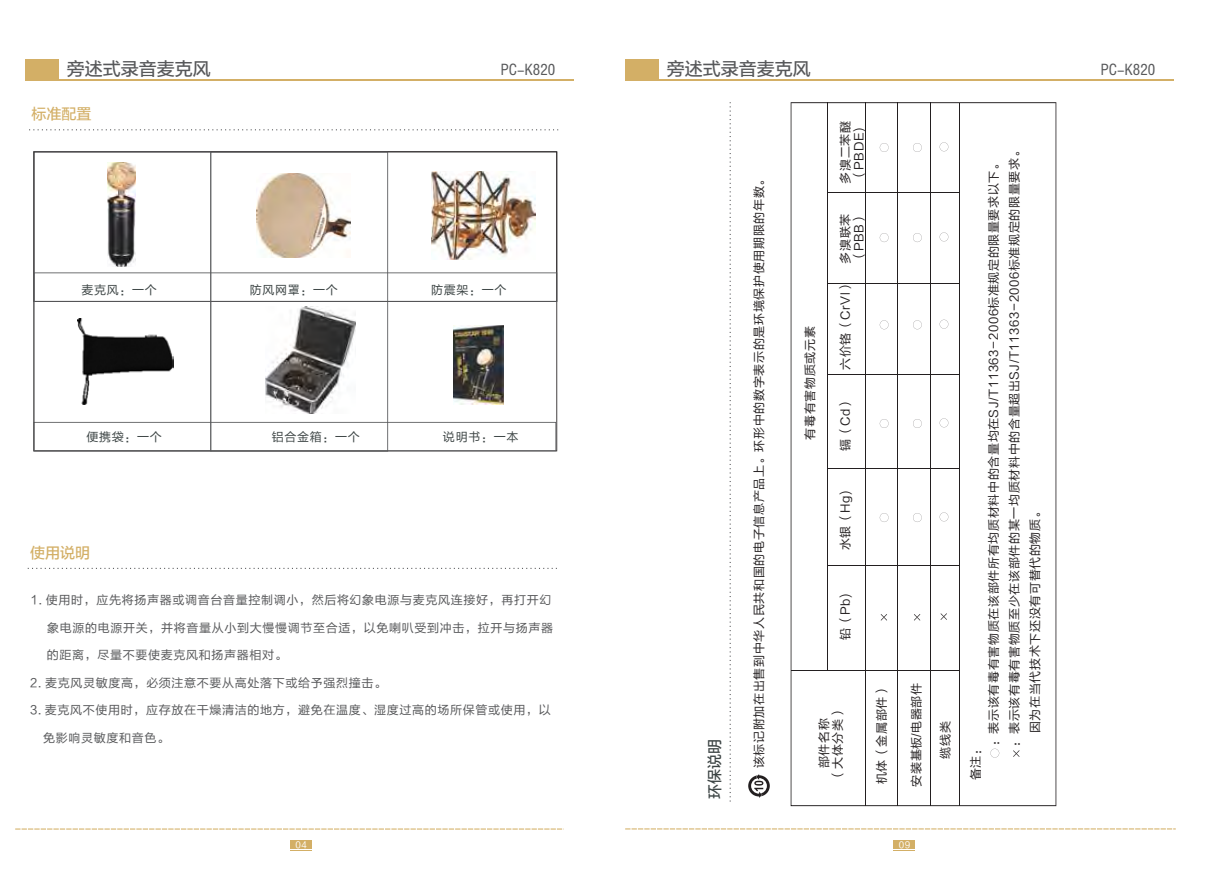
<style>
.page{position:relative;width:1208px;height:893px;background:#fff}
.page>*{position:absolute;margin:0;border:0;box-sizing:border-box;transform-origin:0 0}
.t1{font:18px "FZLTZHUNHK GBK1 0";color:#57585a}
.t2{font:15px "FZPHFW GB1 0";color:#57585a}
.t3{font:15px "FZLTZHUNHK GBK1 0";color:#d3af66}
.t4{font:15px "FZLTZHUNHK GBK1 0";color:#3c4444}
.t5{font:12px/13.8px "FZLTHK GBK1 0";letter-spacing:.055em;color:#231f20;text-align:center}
.t6{font:12px "FZLTHK GBK1 0";letter-spacing:.055em;color:#57585a}
.t7{font:12px "FZLTHK GBK1 0";letter-spacing:.055em;color:#3c4444}
.t8{font:9px "FZLTZHUNHK GBK1 0";color:#fff}
</style>
<div class="page">
<svg style="left:29px;top:129px;width:529px;height:1px"></svg>
<svg style="left:211px;top:151px;width:346px;height:121px"></svg>
<svg style="left:33px;top:151px;width:178px;height:271px"></svg>
<svg style="left:210px;top:152px;width:178px;height:300px"></svg>
<img style="left:78px;top:319px;width:95px;height:86px">
<svg style="left:33px;top:272px;width:524px;height:30px"></svg>
<svg style="left:33px;top:422px;width:523px;height:29px"></svg>
<svg style="left:28px;top:568px;width:529px;height:1px"></svg>
<div style="left:893px;top:839px;width:21px;height:11px;background:#d3af66"></div>
<svg style="left:893px;top:850px;width:22px;height:1px"></svg>
<svg style="left:893px;top:839px;width:21px;height:1px"></svg>
<div style="left:290px;top:839px;width:21px;height:11px;background:#d3af66"></div>
<svg style="left:290px;top:850px;width:22px;height:1px"></svg>
<svg style="left:290px;top:839px;width:21px;height:1px"></svg>
<img style="left:107px;top:162px;width:29px;height:105px">
<img style="left:256px;top:173px;width:94px;height:85px">
<img style="left:431px;top:171px;width:104px;height:89px">
<hr style="left:25px;top:80px;width:548px;height:1px;background:#d3af66">
<div style="left:25px;top:59px;width:34px;height:22px;background:#d3af66"></div>
<svg style="left:15px;top:828px;width:548px;height:2px"></svg>
<svg style="left:625px;top:828px;width:550px;height:1px"></svg>
<img style="left:453px;top:325px;width:50px;height:79px">
<img style="left:265px;top:307px;width:91px;height:107px">
<hr style="left:625px;top:80px;width:548px;height:1px;background:#d3af66">
<div style="left:625px;top:59px;width:33px;height:22px;background:#d3af66"></div>
<svg style="left:790px;top:102px;width:266px;height:704px"></svg>
<hr style="left:791px;top:670px;width:168px;height:1px;background:#231f20">
<hr style="left:827px;top:103px;width:1px;height:567px;background:#231f20">
<hr style="left:827px;top:565px;width:132px;height:1px;background:#231f20">
<hr style="left:827px;top:468px;width:132px;height:1px;background:#231f20">
<hr style="left:827px;top:374px;width:132px;height:1px;background:#231f20">
<hr style="left:827px;top:283px;width:132px;height:1px;background:#231f20">
<hr style="left:827px;top:192px;width:132px;height:1px;background:#231f20">
<hr style="left:865px;top:103px;width:1px;height:703px;background:#231f20">
<hr style="left:897px;top:103px;width:1px;height:703px;background:#231f20">
<hr style="left:930px;top:103px;width:1px;height:703px;background:#231f20">
<svg style="left:880px;top:614px;width:7px;height:6px"></svg>
<svg style="left:880px;top:513px;width:8px;height:9px"></svg>
<svg style="left:880px;top:419px;width:8px;height:9px"></svg>
<svg style="left:880px;top:320px;width:8px;height:9px"></svg>
<svg style="left:880px;top:233px;width:8px;height:9px"></svg>
<svg style="left:880px;top:143px;width:8px;height:9px"></svg>
<hr style="left:959px;top:103px;width:1px;height:702px;background:#231f20">
<svg style="left:748px;top:774px;width:22px;height:24px"></svg>
<svg style="left:729px;top:102px;width:1px;height:699px"></svg>
<svg style="left:914px;top:614px;width:6px;height:6px"></svg>
<svg style="left:913px;top:513px;width:8px;height:9px"></svg>
<svg style="left:913px;top:419px;width:8px;height:9px"></svg>
<svg style="left:913px;top:320px;width:8px;height:9px"></svg>
<svg style="left:913px;top:233px;width:8px;height:9px"></svg>
<svg style="left:913px;top:143px;width:8px;height:9px"></svg>
<svg style="left:940px;top:613px;width:7px;height:7px"></svg>
<svg style="left:939px;top:512px;width:9px;height:9px"></svg>
<svg style="left:939px;top:418px;width:9px;height:9px"></svg>
<svg style="left:939px;top:320px;width:9px;height:9px"></svg>
<svg style="left:939px;top:232px;width:9px;height:9px"></svg>
<svg style="left:939px;top:142px;width:9px;height:9px"></svg>
<svg style="left:990px;top:749px;width:9px;height:9px"></svg>
<svg style="left:1013px;top:750px;width:6px;height:7px"></svg>
<h1 class="t1" style="left:67px;top:59px;width:146px">旁述式录音麦克风</h1>
<p class="t2" style="left:500px;top:61px;width:56px">PC-K820</p>
<h1 class="t1" style="left:667px;top:59px;width:145px">旁述式录音麦克风</h1>
<p class="t2" style="left:1100px;top:61px;width:56px">PC-K820</p>
<p class="t3" style="left:32px;top:106px;width:61px">标准配置</p>
<p class="t7" style="left:81px;top:283px;width:77px">麦克风：一个</p>
<p class="t7" style="left:250px;top:283px;width:90px">防风网罩：一个</p>
<p class="t7" style="left:431px;top:283px;width:77px">防震架：一个</p>
<p class="t7" style="left:87px;top:430px;width:77px">便携袋：一个</p>
<p class="t7" style="left:272px;top:430px;width:90px">铝合金箱：一个</p>
<p class="t7" style="left:443px;top:430px;width:77px">说明书：一本</p>
<p class="t3" style="left:30px;top:544px;width:61px">使用说明</p>
<p class="t6" style="left:31px;top:593px;width:522px">1. 使用时，应先将扬声器或调音台音量控制调小，然后将幻象电源与麦克风连接好，再打开幻</p>
<p class="t6" style="left:47px;top:621px;width:507px">象电源的电源开关，并将音量从小到大慢慢调节至合适，以免喇叭受到冲击，拉开与扬声器</p>
<p class="t6" style="left:47px;top:648px;width:241px">的距离，尽量不要使麦克风和扬声器相对。</p>
<p class="t6" style="left:30px;top:676px;width:358px">2. 麦克风灵敏度高，必须注意不要从高处落下或给予强烈撞击。</p>
<p class="t6" style="left:30px;top:703px;width:522px">3. 麦克风不使用时，应存放在干燥清洁的地方，避免在温度、湿度过高的场所保管或使用，以</p>
<p class="t6" style="left:43px;top:731px;width:127px">免影响灵敏度和音色。</p>
<p class="t5" style="left:838px;top:184px;width:64px;rotate:-90deg">多溴二苯醚</p>
<p class="t5" style="left:852px;top:182px;width:56px;rotate:-90deg">（PBDE)</p>
<p class="t5" style="left:987px;top:746px;width:590px;rotate:-90deg">：表示该有毒有害物质在该部件所有均质材料中的含量均在SJ/T11363-2006标准规定的限量要求以下。</p>
<p class="t5" style="left:752px;top:768px;width:596px;rotate:-90deg">该标记附加在出售到中华人民共和国的电子信息产品上。环形中的数字表示的是环境保护使用期限的年数。</p>
<p class="t5" style="left:838px;top:264px;width:52px;rotate:-90deg">多溴联苯</p>
<p class="t5" style="left:852px;top:263px;width:53px;rotate:-90deg">（PBB）</p>
<p class="t5" style="left:838px;top:370px;width:91px;rotate:-90deg">六价铬（CrVl）</p>
<p class="t5" style="left:803px;top:440px;width:115px;rotate:-90deg">有毒有害物质或元素</p>
<p class="t5" style="left:838px;top:451px;width:56px;rotate:-90deg">镉（Cd）</p>
<p class="t5" style="left:838px;top:550px;width:61px;rotate:-90deg">水银（Hg)</p>
<p class="t5" style="left:838px;top:640px;width:48px;rotate:-90deg">铅（Pb)</p>
<p class="t5" style="left:875px;top:784px;width:102px;rotate:-90deg">机体（金属部件）</p>
<p class="t5" style="left:909px;top:787px;width:105px;rotate:-90deg">安装基板/电器部件</p>
<p class="t5" style="left:817px;top:782px;width:77px;rotate:-90deg">部件名称<br>（大体分类）</p>
<p class="t5" style="left:938px;top:759px;width:39px;rotate:-90deg">缆线类</p>
<p class="t4" style="left:706px;top:799px;width:61px;rotate:-90deg">环保说明</p>
<p class="t5" style="left:969px;top:780px;width:39px;rotate:-90deg">备注：</p>
<p class="t5" style="left:1007px;top:746px;width:603px;rotate:-90deg">：表示该有毒有害物质至少在该部件的某一均质材料中的含量超出SJ/T11363-2006标准规定的限量要求。</p>
<p class="t5" style="left:1028px;top:733px;width:229px;rotate:-90deg">因为在当代技术下还没有可替代的物质。</p>
<p class="t8" style="left:295px;top:840px;width:13px">04</p>
<p class="t8" style="left:898px;top:840px;width:13px">09</p>
</div>
